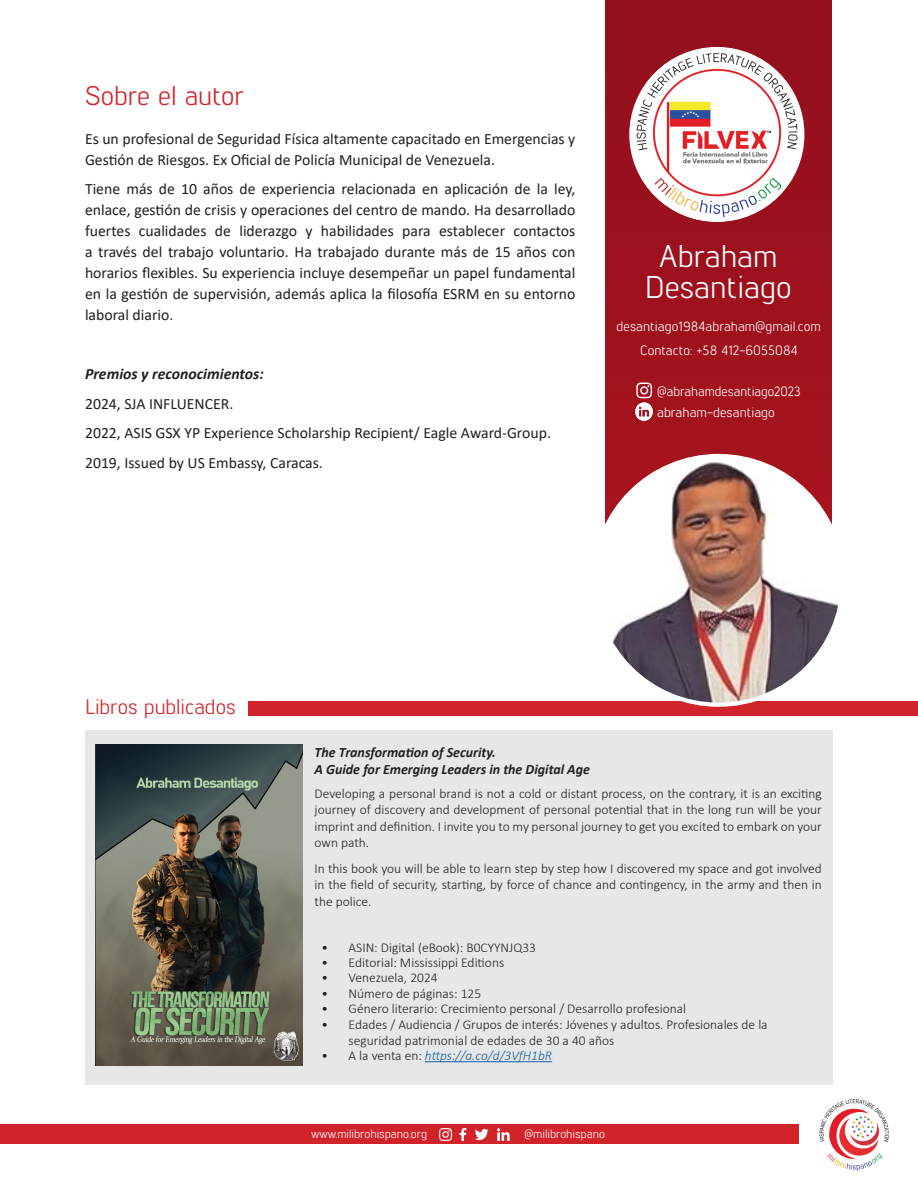
<style>
.page{position:relative;width:918px;height:1188px;background:#fff}
.page>*{position:absolute;margin:0;border:0;box-sizing:border-box;transform-origin:0 0}
.t1{font:31.5px "Lintel";color:#fff}
.t2{font:27px "Lintel";color:#d1232a}
.t3{font:21px "Lintel";color:#d1232a}
.t4{font:15.75px/21px "Calibri";color:#231f20}
.t5{font:italic 700 15.75px "Calibri";color:#231f20}
.t6{font:italic 700 14.25px "Calibri";color:#231f20}
.t7{font:300 13.5px/16.5px "Calibri";color:#231f20;text-align:justify}
.t8{font:13.5px "Lintel";letter-spacing:.005em;color:#fff}
.t9{font:italic 300 13.5px "Calibri";color:#175d9e}
.t10{font:12px "Lintel";color:#fff}
.s1{font-style:normal;color:#231f20}
</style>
<div class="page">
<div style="left:0;top:1124px;width:798px;height:20px;background:#d1232a"></div>
<img style="left:818px;top:1098px;width:73px;height:73px;border-radius:37px">
<svg style="left:439px;top:1128px;width:13px;height:13px"></svg>
<svg style="left:475px;top:1129px;width:14px;height:11px"></svg>
<svg style="left:459px;top:1128px;width:7px;height:13px"></svg>
<svg style="left:497px;top:1128px;width:13px;height:13px"></svg>
<div style="left:248px;top:701px;width:670px;height:15px;background:#d1232a"></div>
<div style="left:85px;top:730px;width:748px;height:354px;background:#e6e7e9"></div>
<hr style="left:425px;top:1061px;width:127px;height:1px;background:#175d9e">
<img style="left:95px;top:745px;width:208px;height:321px">
<div style="left:605px;top:0;width:227px;height:585px;background:#9e111d"></div>
<img style="left:594px;top:456px;width:249px;height:249px;border-radius:124px">
<img style="left:629px;top:47px;width:175px;height:175px;border-radius:88px">
<svg style="left:636px;top:383px;width:16px;height:15px"></svg>
<img style="left:635px;top:402px;width:18px;height:20px">
<p class="t2" style="left:85px;top:77px;width:161px">Sobre el autor</p>
<p class="t4" style="left:85px;top:128px;width:492px">Es un profesional de Seguridad Física altamente capacitado en Emergencias y<br>Gestión de Riesgos. Ex Oficial de Policía Municipal de Venezuela.</p>
<p class="t4" style="left:85px;top:178px;width:492px;text-align:justify">Tiene más de 10 años de experiencia relacionada en aplicación de la ley, enlace, gestión de crisis y operaciones del centro de mando. Ha desarrollado fuertes cualidades de liderazgo y habilidades para establecer contactos a través del trabajo voluntario. Ha trabajado durante más de 15 años con horarios flexibles. Su experiencia incluye desempeñar un papel fundamental en la gestión de supervisión, además aplica la filosofía ESRM en su entorno laboral diario.</p>
<p class="t5" style="left:85px;top:363px;width:180px">Premios y reconocimientos:</p>
<p class="t4" style="left:85px;top:393px;width:150px">2024, SJA INFLUENCER.</p>
<p class="t4" style="left:85px;top:422px;width:468px">2022, ASIS GSX YP Experience Scholarship Recipient/ Eagle Award-Group.</p>
<p class="t4" style="left:85px;top:452px;width:239px">2019, Issued by US Embassy, Caracas.</p>
<p class="t1" style="left:659px;top:234px;width:120px">Abraham</p>
<p class="t1" style="left:645px;top:266px;width:148px">Desantiago</p>
<p class="t8" style="left:617px;top:317px;width:206px">desantiago1984abraham@gmail.com</p>
<p class="t8" style="left:640px;top:341px;width:159px">Contacto: +58 412-6055084</p>
<p class="t8" style="left:657px;top:382px;width:145px">@abrahamdesantiago2023</p>
<p class="t8" style="left:657px;top:403px;width:119px">abraham-desantiago</p>
<p class="t3" style="left:85px;top:692px;width:152px">Libros publicados</p>
<p class="t6" style="left:315px;top:742px;width:183px">The Transformation of Security.</p>
<p class="t6" style="left:315px;top:759px;width:277px">A Guide for Emerging Leaders in the Digital Age</p>
<p class="t7" style="left:315px;top:785px;width:509px">Developing a personal brand is not a cold or distant process, on the contrary, it is an exciting journey of discovery and development of personal potential that in the long run will be your imprint and definition. I invite you to my personal journey to get you excited to embark on your own path.</p>
<p class="t7" style="left:315px;top:860px;width:509px">In this book you will be able to learn step by step how I discovered my space and got involved in the field of security, starting, by force of chance and contingency, in the army and then in the police.</p>
<p class="t7" style="left:322px;top:939px;width:216px">• ASIN: Digital (eBook): B0CYYNJQ33</p>
<p class="t7" style="left:322px;top:954px;width:184px">• Editorial: Mississippi Editions</p>
<p class="t7" style="left:322px;top:969px;width:118px">• Venezuela, 2024</p>
<p class="t7" style="left:322px;top:985px;width:161px">• Número de páginas: 125</p>
<p class="t7" style="left:322px;top:1000px;width:366px">• Género literario: Crecimiento personal / Desarrollo profesional</p>
<p class="t7" style="left:349px;top:1017px;width:421px;line-height:15.3px;text-indent:-27px">• Edades / Audiencia / Grupos de interés: Jóvenes y adultos. Profesionales de la seguridad patrimonial de edades de 30 a 40 años</p>
<p class="t9" style="left:322px;top:1047px;width:232px"><span class="s1">• A la venta en:</span> https://a.co/d/3VfH1bR</p>
<p class="t10" style="left:311px;top:1126px;width:118px">www.milibrohispano.org</p>
<p class="t10" style="left:524px;top:1126px;width:82px">@milibrohispano</p>
</div>
